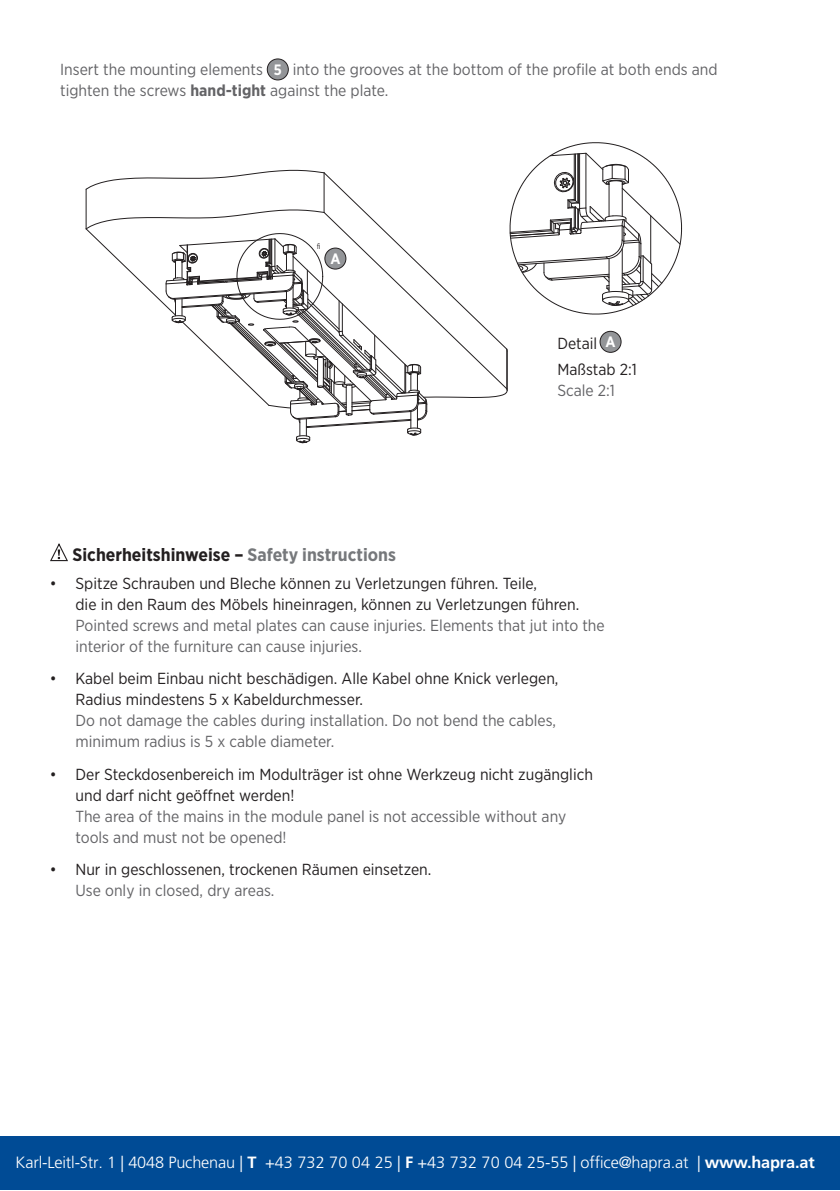
<style>
.page{position:relative;width:840px;height:1191px;background:#fff}
.page>*{position:absolute;margin:0;border:0;box-sizing:border-box;transform-origin:0 0}
.body_DIN_A5___h2{font:700 18px "Gotham Narrow";color:#231f20}
.t1{font:300 16.4px "Frutiger";letter-spacing:-.01em;color:#fff}
.body_DIN_A5___p{font:16px/21px "Gotham Narrow";color:#231f20}
.body_DIN_A5___p_GB{font:16px/21px "Gotham Narrow";color:#636366}
.header_DIN_A5___Art{font:700 15px "Gotham Narrow";color:#fff}
.t2{font:7.6px "Century Gothic";color:#231f20}
.s1{font-weight:700}
.s2{color:#636366}
.s3{color:#76787b}
</style>
<div class="page">
<svg style="left:50px;top:543px;width:18px;height:18px"></svg>
<svg style="left:85px;top:142px;width:596px;height:301px"></svg>
<div style="left:599px;top:331px;width:21px;height:21px;background:#939598;border-radius:50%"></div>
<div style="left:599px;top:331px;width:22px;height:21px;border:1px solid #231f20;border-radius:50%"></div>
<div style="left:325px;top:248px;width:21px;height:21px;background:#939598;border-radius:50%"></div>
<div style="left:324px;top:248px;width:22px;height:21px;border:1px solid #231f20;border-radius:50%"></div>
<div style="left:267px;top:59px;width:21px;height:21px;background:#939598;border-radius:50%"></div>
<div style="left:267px;top:59px;width:21px;height:21px;border:1px solid #231f20;border-radius:50%"></div>
<div style="left:0;top:1136px;width:839px;height:54px;background:#004b95"></div>
<p class="body_DIN_A5___p_GB" style="left:60px;top:59px;width:658px;text-indent:232px">into the grooves at the bottom of the profile at both ends and tighten the screws <span class="s1">hand-tight</span> against the plate.</p>
<p class="body_DIN_A5___p_GB" style="left:60px;top:59px;width:204px">Insert the mounting elements</p>
<p class="header_DIN_A5___Art" style="left:274px;top:60px;width:9px">5</p>
<p class="t2" style="left:316px;top:241px;width:5px">fi</p>
<p class="header_DIN_A5___Art" style="left:330px;top:249px;width:12px">A</p>
<p class="body_DIN_A5___p" style="left:557px;top:332px;width:41px">Detail</p>
<p class="header_DIN_A5___Art" style="left:605px;top:332px;width:12px">A</p>
<p class="body_DIN_A5___p" style="left:557px;top:359px;width:81px">Maßstab 2:1<br><span class="s2">Scale 2:1</span></p>
<p class="body_DIN_A5___h2" style="left:72px;top:543px;width:325px">Sicherheitshinweise – <span class="s3">Safety instructions</span></p>
<p class="body_DIN_A5___p" style="left:75px;top:572px;width:530px;text-indent:-26px">• Spitze Schrauben und Bleche können zu Verletzungen führen. Teile,<br>die in den Raum des Möbels hineinragen, können zu Verletzungen führen.<br><span class="s2">Pointed screws and metal plates can cause injuries. Elements that jut into the interior of the furniture can cause injuries.</span></p>
<p class="body_DIN_A5___p" style="left:75px;top:668px;width:484px;text-indent:-26px">• Kabel beim Einbau nicht beschädigen. Alle Kabel ohne Knick verlegen, Radius mindestens 5 x Kabeldurchmesser.<br><span class="s2">Do not damage the cables during installation. Do not bend the cables, minimum radius is 5 x cable diameter.</span></p>
<p class="body_DIN_A5___p" style="left:75px;top:763px;width:518px;text-indent:-26px">• Der Steckdosenbereich im Modulträger ist ohne Werkzeug nicht zugänglich und darf nicht geöffnet werden!<br><span class="s2">The area of the mains in the module panel is not accessible without any tools and must not be opened!</span></p>
<p class="body_DIN_A5___p" style="left:75px;top:858px;width:357px;text-indent:-26px">• Nur in geschlossenen, trockenen Räumen einsetzen.<br><span class="s2">Use only in closed, dry areas.</span></p>
<p class="t1" style="left:16px;top:1152px;width:800px">Karl-Leitl-Str. 1 | 4048 Puchenau | <span class="s1">T</span> +43 732 70 04 25 | <span class="s1">F</span> +43 732 70 04 25-55 | office@hapra.at | <span class="s1">www.hapra.at</span></p>
</div>
